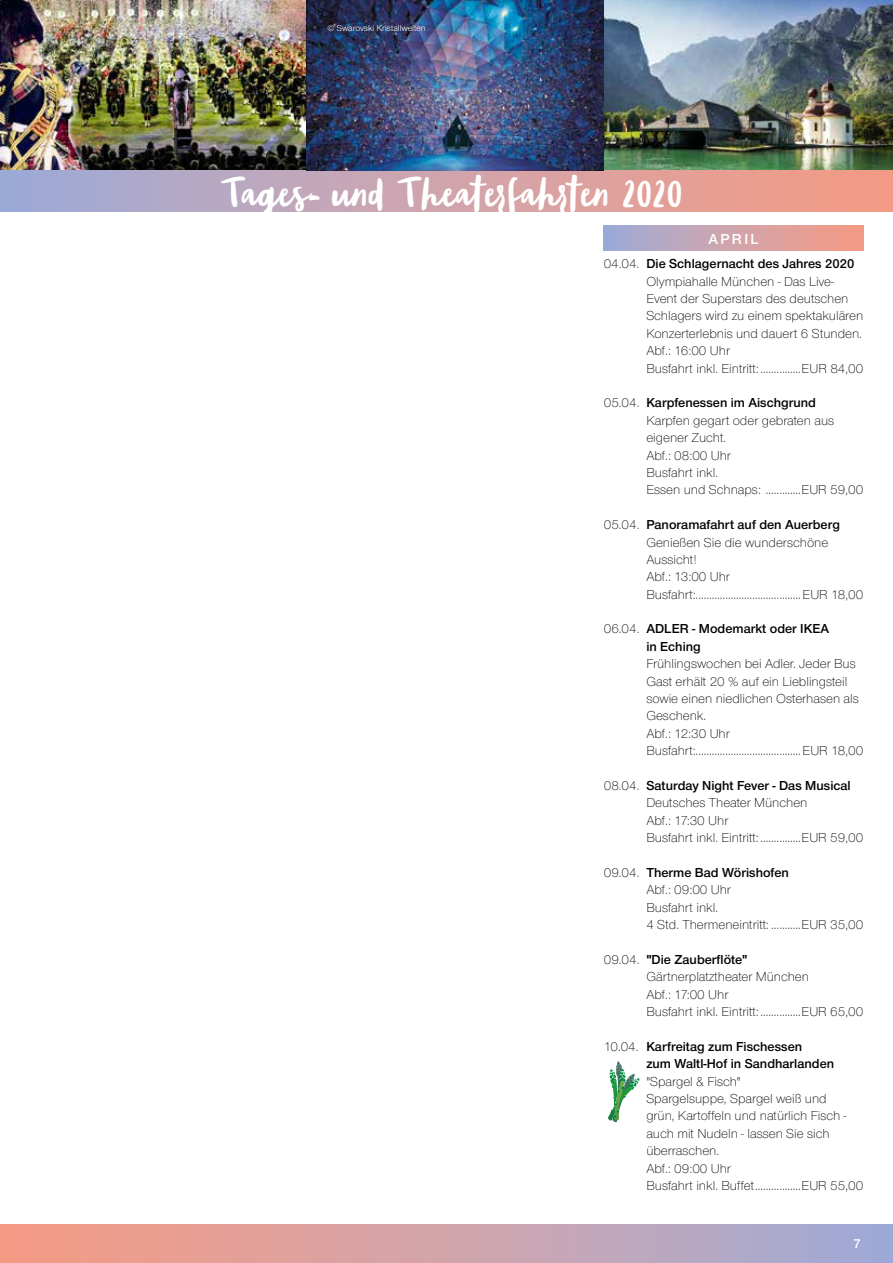
<style>
.page{position:relative;width:893px;height:1263px;background:#fff}
.page>*{position:absolute;margin:0;border:0;box-sizing:border-box;transform-origin:0 0}
.t1{font:33px "Blog Script W00";color:#fff}
.t2{font:600 15px "Nimbus Sans Novus T";letter-spacing:.15em;color:#fff}
.t3{font:300 13.5px/17.4px "Nimbus Sans Novus T";color:#000}
.t4{font:600 13.5px/17.4px "Nimbus Sans Novus T";color:#000}
.t5{font:600 13.5px "Nimbus Sans Novus T";color:#fff}
.t6{font:9px "Nimbus Sans Novus T";color:#fff}
.s1{font-weight:600}
.s2{font-weight:300}
</style>
<div class="page">
<div style="left:0;top:1225px;width:893px;height:38px;background:linear-gradient(to right,#fa9b81,#a2acd6)"></div>
<img style="left:0;top:0;width:306px;height:170px">
<img style="left:604px;top:0;width:289px;height:170px">
<div style="left:0;top:170px;width:893px;height:41px;background:linear-gradient(to right,#a0acd7,#f99b82)"></div>
<div style="left:604px;top:225px;width:259px;height:26px;background:linear-gradient(to right,#a1acd7,#fa9b81)"></div>
<svg style="left:608px;top:1061px;width:32px;height:62px"></svg>
<img style="left:306px;top:0;width:298px;height:170px">
<p class="t6" style="left:327px;top:23px;width:100px">© Swarovski Kristallwelten</p>
<h1 class="t1" style="left:221px;top:174px;width:464px">Tages- und Theaterfahrten 2020</h1>
<p class="t2" style="left:708px;top:230px;width:52px">APRIL</p>
<p class="t3" style="left:646px;top:255px;width:218px;text-indent:-43px">04.04. <span class="s1">Die Schlagernacht des Jahres 2020<br></span>Olympiahalle München - Das Live-Event der Superstars des deutschen Schlagers wird zu einem spektakulären Konzerterlebnis und dauert 6 Stunden.<br>Abf.: 16:00 Uhr<br>Busfahrt inkl. Eintritt: ...............EUR 84,00</p>
<p class="t3" style="left:646px;top:394px;width:218px;text-indent:-43px">05.04. <span class="s1">Karpfenessen im Aischgrund<br></span>Karpfen gegart oder gebraten aus eigener Zucht.<br>Abf.: 08:00 Uhr<br>Busfahrt inkl.<br>Essen und Schnaps: .............EUR 59,00</p>
<p class="t3" style="left:646px;top:516px;width:218px;text-indent:-43px">05.04. <span class="s1">Panoramafahrt auf den Auerberg<br></span>Genießen Sie die wunderschöne<br>Aussicht!<br>Abf.: 13:00 Uhr<br>Busfahrt:.......................................EUR 18,00</p>
<p class="t4" style="left:646px;top:620px;width:184px;text-indent:-43px"><span class="s2">06.04.</span> ADLER - Modemarkt oder IKEA in Eching</p>
<p class="t3" style="left:646px;top:655px;width:218px">Frühlingswochen bei Adler. Jeder Bus Gast erhält 20 % auf ein Lieblingsteil sowie einen niedlichen Osterhasen als Geschenk.<br>Abf.: 12:30 Uhr Busfahrt:.......................................EUR 18,00</p>
<p class="t3" style="left:646px;top:776px;width:218px;text-indent:-43px">08.04. <span class="s1">Saturday Night Fever - Das Musical </span>Deutsches Theater München<br>Abf.: 17:30 Uhr<br>Busfahrt inkl. Eintritt: ...............EUR 59,00</p>
<p class="t3" style="left:646px;top:863px;width:218px;text-indent:-43px">09.04. <span class="s1">Therme Bad Wörishofen<br></span>Abf.: 09:00 Uhr<br>Busfahrt inkl.<br>4 Std. Thermeneintritt: ...........EUR 35,00</p>
<p class="t3" style="left:646px;top:950px;width:218px;text-indent:-43px">09.04. <span class="s1">"Die Zauberflöte"<br></span>Gärtnerplatztheater München<br>Abf.: 17:00 Uhr<br>Busfahrt inkl. Eintritt: ...............EUR 65,00</p>
<p class="t4" style="left:646px;top:1037px;width:189px;text-indent:-43px"><span class="s2">10.04.</span> Karfreitag zum Fischessen<br>zum Waltl-Hof in Sandharlanden</p>
<p class="t3" style="left:646px;top:1072px;width:218px">"Spargel &amp; Fisch"<br>Spargelsuppe, Spargel weiß und<br>grün, Kartoffeln und natürlich Fisch - auch mit Nudeln - lassen Sie sich überraschen.<br>Abf.: 09:00 Uhr<br>Busfahrt inkl. Buffet.................EUR 55,00</p>
<p class="t5" style="left:854px;top:1236px;width:9px">7</p>
</div>
